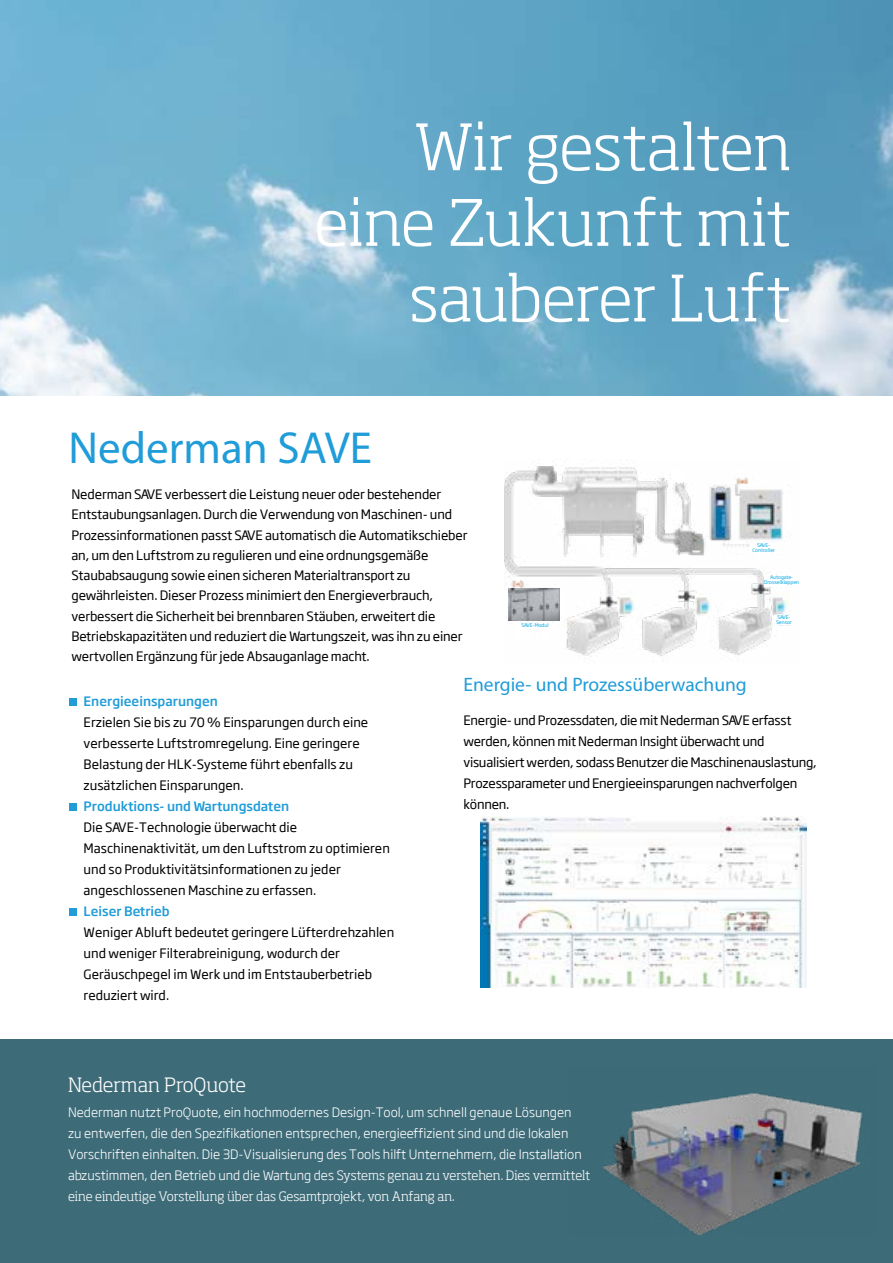
<style>
.page{position:relative;width:893px;height:1263px;background:#fff}
.page>*{position:absolute;margin:0;border:0;box-sizing:border-box;transform-origin:0 0}
.t1{font:300 63px/75.6px "Soho Std";letter-spacing:-.01em;color:#fff;text-align:right}
.t2{font:45px "Myriad Pro";color:#209cd8}
.t3{font:19.5px "Myriad Pro";color:#209cd8}
.t4{font:300 19.5px "Soho Std";letter-spacing:-.005em;color:#fff}
.t5{font:12.75px/21px "Soho Gothic Pro";letter-spacing:-.01em;color:#000}
.t6{font:300 12.75px/21px "Soho Gothic Pro";color:#fff}
.t7{font:500 12.75px "Soho Gothic Pro";color:#209cd8}
.t8{font:300 12.75px "Soho Std";letter-spacing:-.005em;color:#fff}
.t9{font:4.95px/5.2px "Soho Gothic Pro";color:#02a7df;text-align:center}
.s1{font-family:"Soho Std"}
</style>
<div class="page">
<img style="left:0;top:0;width:893px;height:395px">
<img style="left:505px;top:459px;width:286px;height:198px">
<div style="left:0;top:1039px;width:893px;height:224px;background:#3d6b78"></div>
<div style="left:69px;top:698px;width:7px;height:8px;background:#209cd8"></div>
<div style="left:69px;top:803px;width:7px;height:8px;background:#209cd8"></div>
<div style="left:69px;top:908px;width:7px;height:8px;background:#209cd8"></div>
<img style="left:603px;top:1093px;width:259px;height:141px">
<img style="left:734px;top:484px;width:51px;height:58px">
<img style="left:509px;top:589px;width:50px;height:32px">
<img style="left:619px;top:594px;width:16px;height:22px">
<img style="left:696px;top:594px;width:16px;height:22px">
<img style="left:772px;top:594px;width:16px;height:20px">
<img style="left:480px;top:816px;width:326px;height:171px">
<div style="left:514px;top:623px;width:42px;height:6px;background:#fff"></div>
<div style="left:751px;top:543px;width:25px;height:11px;background:#fff"></div>
<div style="left:764px;top:575px;width:35px;height:12px;background:#fff"></div>
<div style="left:775px;top:615px;width:18px;height:10px;background:#fff"></div>
<h1 class="t1" style="left:314px;top:108px;width:479px">Wir gestalten eine Zukunft mit sauberer Luft</h1>
<h2 class="t2" style="left:69px;top:420px;width:305px">Nederman SAVE</h2>
<p class="t5" style="left:71px;top:483px;width:398px;line-height:20.2px">Nederman SAVE verbessert die Leistung neuer oder bestehender Entstaubungsanlagen. Durch die Verwendung von Maschinen- und Prozessinformationen passt SAVE automatisch die Automatikschieber an, um den Luftstrom zu regulieren und eine ordnungsgemäße Staubabsaugung sowie einen sicheren Materialtransport zu gewährleisten. Dieser Prozess minimiert den Energieverbrauch, verbessert die Sicherheit bei brennbaren Stäuben, erweitert die Betriebskapazitäten und reduziert die Wartungszeit, was ihn zu einer wertvollen Ergänzung für jede Absauganlage macht.</p>
<p class="t9" style="left:521px;top:622px;width:29px">SAVE-Modul</p>
<p class="t9" style="left:752px;top:542px;width:24px">SAVE-<br>Controller</p>
<p class="t9" style="left:764px;top:574px;width:37px">Autogate-<br>Drosselklappen</p>
<p class="t9" style="left:776px;top:614px;width:17px;text-align:left">SAVE-<br>Sensor</p>
<p class="t7" style="left:84px;top:691px;width:136px">Energieeinsparungen</p>
<p class="t5" style="left:84px;top:711px;width:286px">Erzielen Sie bis zu 70 % Einsparungen durch eine verbesserte Luftstromregelung. Eine geringere Belastung der HLK-Systeme führt ebenfalls zu zusätzlichen Einsparungen.</p>
<p class="t7" style="left:84px;top:796px;width:207px">Produktions- und Wartungsdaten</p>
<p class="t5" style="left:84px;top:816px;width:308px">Die SAVE-Technologie überwacht die Maschinenaktivität, um den Luftstrom zu optimieren und so Produktivitätsinformationen zu jeder angeschlossenen Maschine zu erfassen.</p>
<p class="t7" style="left:84px;top:901px;width:88px">Leiser Betrieb</p>
<p class="t5" style="left:84px;top:921px;width:312px">Weniger Abluft bedeutet geringere Lüfterdrehzahlen und weniger Filterabreinigung, wodurch der Geräuschpegel im Werk und im Entstauberbetrieb reduziert wird.</p>
<h3 class="t3" style="left:463px;top:672px;width:285px">Energie- und Prozessüberwachung</h3>
<p class="t5" style="left:463px;top:709px;width:355px">Energie- und Prozessdaten, die mit Nederman SAVE erfasst werden, können mit Nederman Insight überwacht und visualisiert werden, sodass Benutzer die Maschinenauslastung, Prozessparameter und Energieeinsparungen nachverfolgen können.</p>
<h3 class="t4" style="left:68px;top:1072px;width:180px">Nederman ProQuote</h3>
<p class="t6" style="left:68px;top:1101px;width:524px">Nederman nutzt ProQuote, ein hochmodernes Design-Tool, um schnell genaue Lösungen<br>zu entwerfen, die den Spezifikationen entsprechen, energieeffizient sind und die lokalen Vorschriften einhalten. Die 3D-Visualisierung des Tools hilft Unternehmern, die Installation abzustimmen, den Betrieb und die Wartung des <span class="s1">Systems genau zu verstehen. Dies vermittelt</span></p>
<p class="t8" style="left:68px;top:1189px;width:388px">eine eindeutige Vorstellung über das Gesamtprojekt, von Anfang an.</p>
</div>
